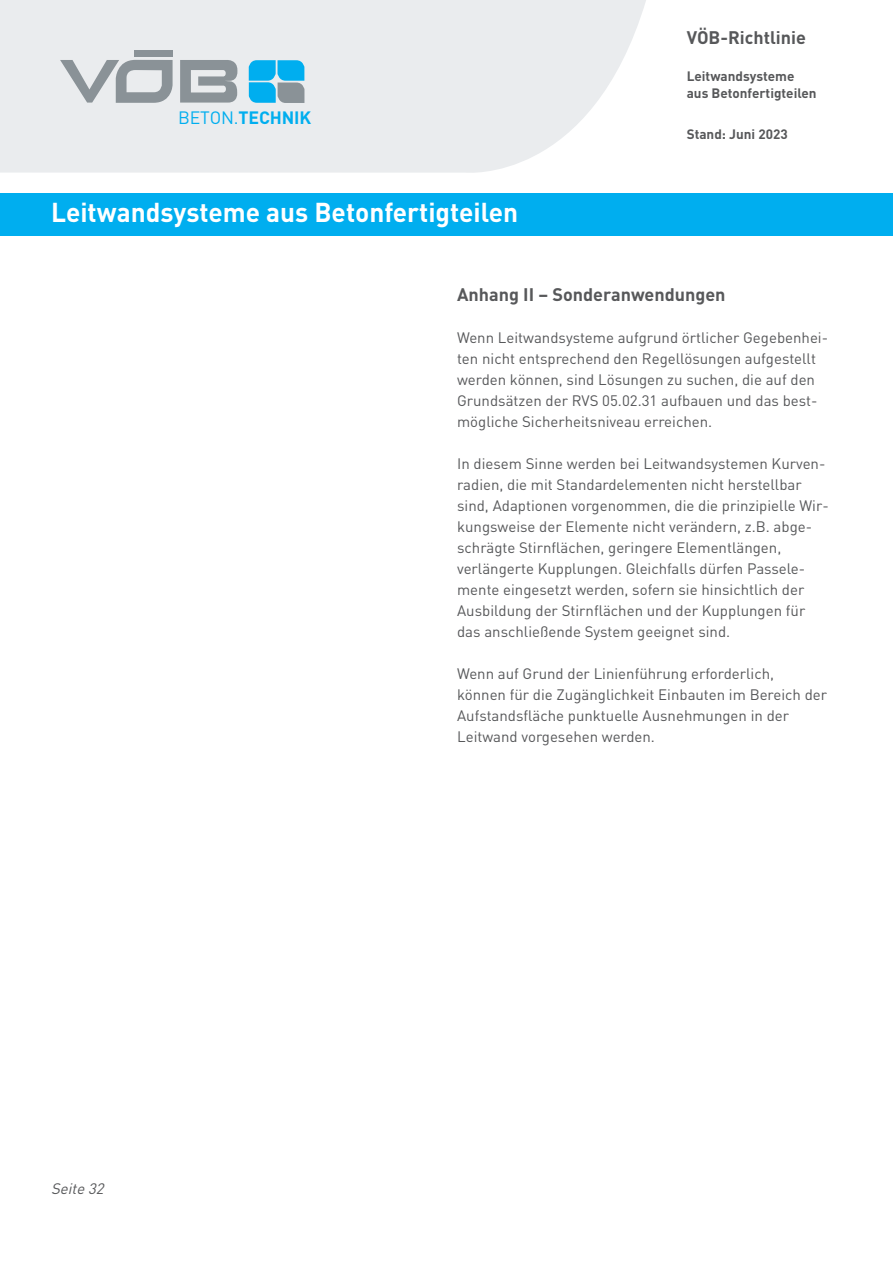
<style>
.page{position:relative;width:893px;height:1263px;background:#fff}
.page>*{position:absolute;margin:0;border:0;box-sizing:border-box;transform-origin:0 0}
.t1{font:700 27px "DINOT";color:#fff}
.t2{font:700 18px "DINOT";color:#57585a}
.t3{font:700 17.7px "DINOT";letter-spacing:-.01em;color:#00aeef}
.t4{font:15px/21px "DINOT";color:#57585a}
.t5{font:italic 15px "DINOT";color:#57585a}
.t6{font:700 13.5px/16.5px "DINOT";color:#57585a}
.s1{font-weight:400}
</style>
<div class="page">
<svg style="left:0;top:0;width:646px;height:173px;fill:#eaecee"></svg>
<div style="left:134px;top:51px;width:38px;height:6px;background:#8a9297"></div>
<svg style="left:180px;top:60px;width:59px;height:43px"></svg>
<svg style="left:60px;top:60px;width:113px;height:43px"></svg>
<svg style="left:249px;top:60px;width:55px;height:43px"></svg>
<div style="left:0;top:193px;width:893px;height:43px;background:#00aeef"></div>
<p class="t3" style="left:178px;top:111px;width:134px"><span class="s1">BETON.</span>TECHNIK</p>
<h1 class="t1" style="left:51px;top:203px;width:468px">Leitwandsysteme aus Betonfertigteilen</h1>
<p class="t2" style="left:687px;top:31px;width:121px">VÖB-Richtlinie</p>
<p class="t6" style="left:687px;top:70px;width:131px">Leitwandsysteme aus Betonfertigteilen</p>
<p class="t6" style="left:687px;top:128px;width:103px">Stand: Juni 2023</p>
<p class="t5" style="left:51px;top:1183px;width:57px">Seite 32</p>
<p class="t2" style="left:457px;top:288px;width:270px">Anhang II – Sonderanwendungen</p>
<p class="t4" style="left:457px;top:329px;width:372px">Wenn Leitwandsysteme aufgrund örtlicher Gegebenhei&shy;ten nicht entsprechend den Regellösungen aufgestellt werden können, sind Lösungen zu suchen, die auf den Grundsätzen der RVS 05.02.31 aufbauen und das best&shy;mögliche Sicherheitsniveau erreichen.</p>
<p class="t4" style="left:457px;top:455px;width:373px">In diesem Sinne werden bei Leitwandsystemen Kurven&shy;radien, die mit Standardelementen nicht herstellbar sind, Adaptionen vorgenommen, die die prinzipielle Wir&shy;kungsweise der Elemente nicht verändern, z.B. abge&shy;schrägte Stirnflächen, geringere Elementlängen, verlängerte Kupplungen. Gleichfalls dürfen Passele&shy;mente eingesetzt werden, sofern sie hinsichtlich der Ausbildung der Stirnflächen und der Kupplungen für das anschließende System geeignet sind.</p>
<p class="t4" style="left:457px;top:665px;width:372px">Wenn auf Grund der Linienführung erforderlich,<br>können für die Zugänglichkeit Einbauten im Bereich der Aufstandsfläche punktuelle Ausnehmungen in der Leitwand vorgesehen werden.</p>
</div>
